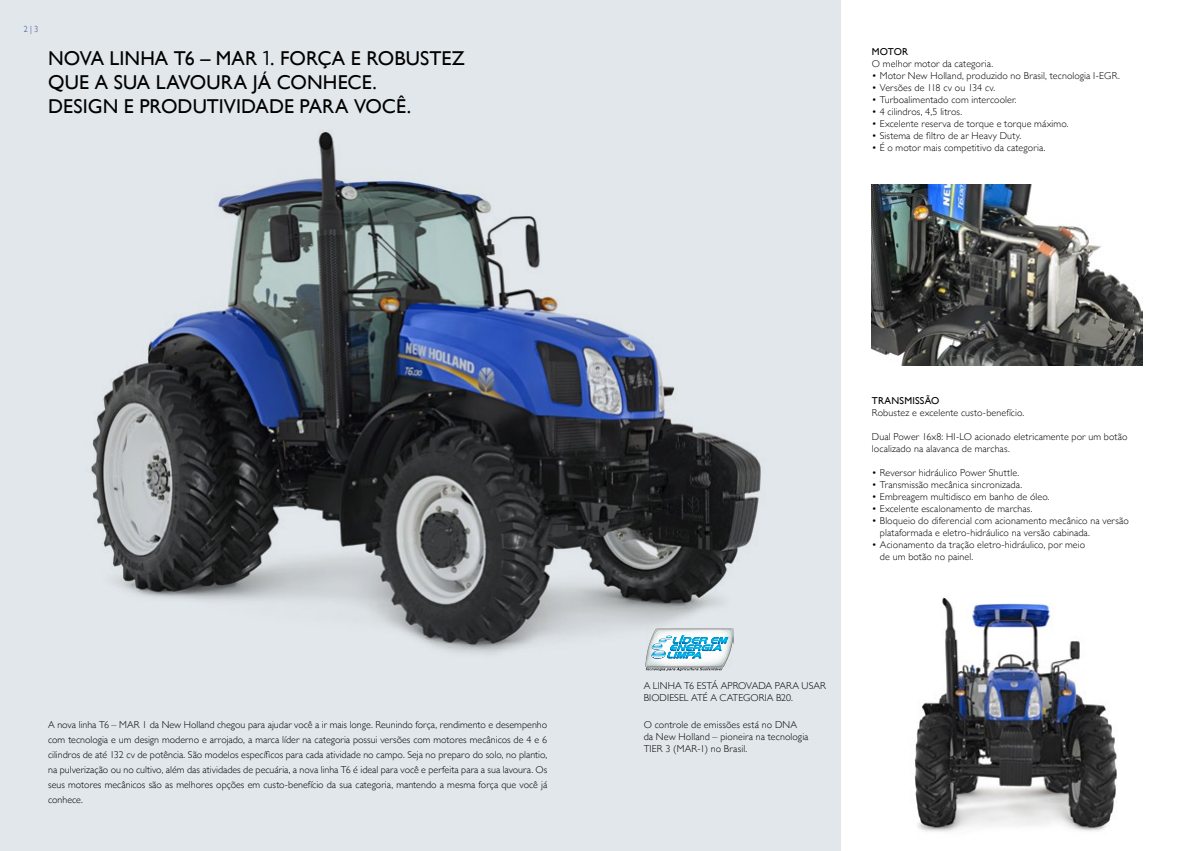
<style>
.page{position:relative;width:1191px;height:851px;background:#fff}
.page>*{position:absolute;margin:0;border:0;box-sizing:border-box;transform-origin:0 0}
.t1{font:20px/24px "Gill Sans";letter-spacing:.005em;color:#000}
.t2{font:300 10px/12px "Gill Sans";letter-spacing:.01em;color:#000}
.t3{font:10px "Gill Sans";letter-spacing:.015em;color:#000}
.t4{font:300 9px "Gill Sans";color:#28458e;scale:.9 1}
.s1{font-family:"Gotham"}
</style>
<div class="page">
<div style="left:0;top:0;width:840px;height:850px;background:#e2e7eb"></div>
<img style="left:91px;top:132px;width:670px;height:539px">
<img style="left:872px;top:184px;width:270px;height:181px">
<img style="left:914px;top:597px;width:203px;height:235px">
<img style="left:645px;top:628px;width:88px;height:39px">
<img style="left:643px;top:646px;width:31px;height:20px">
<img style="left:644px;top:638px;width:7px;height:19px">
<img style="left:650px;top:632px;width:8px;height:19px">
<img style="left:658px;top:629px;width:22px;height:6px">
<svg style="left:651px;top:635px;width:77px;height:24px;background:#8dcfe7"></svg>
<svg style="left:646px;top:667px;width:76px;height:3px"></svg>
<p class="t4" style="left:24px;top:22px;width:18px">2 | 3</p>
<h1 class="t1" style="left:48px;top:47px;width:418px">NOVA LINHA T6 – MAR <span class="s1">1</span>. FORÇA E ROBUSTEZ<br>QUE A SUA LAVOURA JÁ CONHECE.<br>DESIGN E PRODUTIVIDADE PARA VOCÊ.</h1>
<p class="t3" style="left:872px;top:46px;width:38px">MOTOR</p>
<p class="t2" style="left:872px;top:57px;width:123px">O melhor motor da categoria.</p>
<p class="t2" style="left:872px;top:69px;width:249px">• Motor New Holland, produzido no Brasil, tecnologia I-EGR.</p>
<p class="t2" style="left:872px;top:81px;width:125px">• Versões de 118 cv ou 134 cv.</p>
<p class="t2" style="left:872px;top:93px;width:146px">• Turboalimentado com intercooler.</p>
<p class="t2" style="left:872px;top:105px;width:92px">• 4 cilindros, 4,5 litros.</p>
<p class="t2" style="left:872px;top:117px;width:198px">• Excelente reserva de torque e torque máximo.</p>
<p class="t2" style="left:872px;top:129px;width:151px">• Sistema de filtro de ar Heavy Duty.</p>
<p class="t2" style="left:872px;top:141px;width:175px">• É o motor mais competitivo da categoria.</p>
<p class="t2" style="left:48px;top:716px;width:500px;line-height:15px;text-align:justify">A nova linha T6 – MAR 1 da New Holland chegou para ajudar você a ir mais longe. Reunindo força, rendimento e desempenho com tecnologia e um design moderno e arrojado, a marca líder na categoria possui versões com motores mecânicos de 4 e 6 cilindros de até 132 cv de potência. São modelos específicos para cada atividade no campo. Seja no preparo do solo, no plantio, na pulverização ou no cultivo, além das atividades de pecuária, a nova linha T6 é ideal para você e perfeita para a sua lavoura. Os seus motores mecânicos são as melhores opções em custo-benefício da sua categoria, mantendo a mesma força que você já conhece.</p>
<p class="t3" style="left:872px;top:395px;width:69px">TRANSMISSÃO</p>
<p class="t2" style="left:872px;top:406px;width:154px">Robustez e excelente custo-benefício.</p>
<p class="t2" style="left:872px;top:430px;width:257px">Dual Power 16x8: HI-LO acionado eletricamente por um botão localizado na alavanca de marchas.</p>
<p class="t2" style="left:872px;top:466px;width:149px">• Reversor hidráulico Power Shuttle.</p>
<p class="t2" style="left:872px;top:478px;width:152px">• Transmissão mecânica sincronizada.</p>
<p class="t2" style="left:872px;top:490px;width:179px">• Embreagem multidisco em banho de óleo.</p>
<p class="t2" style="left:872px;top:502px;width:162px">• Excelente escalonamento de marchas.</p>
<p class="t2" style="left:880px;top:514px;width:250px;text-indent:-8px">• Bloqueio do diferencial com acionamento mecânico na versão plataformada e eletro-hidráulico na versão cabinada.</p>
<p class="t2" style="left:880px;top:538px;width:207px;text-indent:-8px">• Acionamento da tração eletro-hidráulico, por meio de um botão no painel.</p>
<p class="t2" style="left:643px;top:678px;width:184px">A LINHA T6 ESTÁ APROVADA PARA USAR<br>BIODIESEL ATÉ A CATEGORIA B20.</p>
<p class="t2" style="left:643px;top:718px;width:166px">O controle de emissões está no DNA da New Holland – pioneira na tecnologia<br>TIER 3 (MAR-1) no Brasil.</p>
</div>
